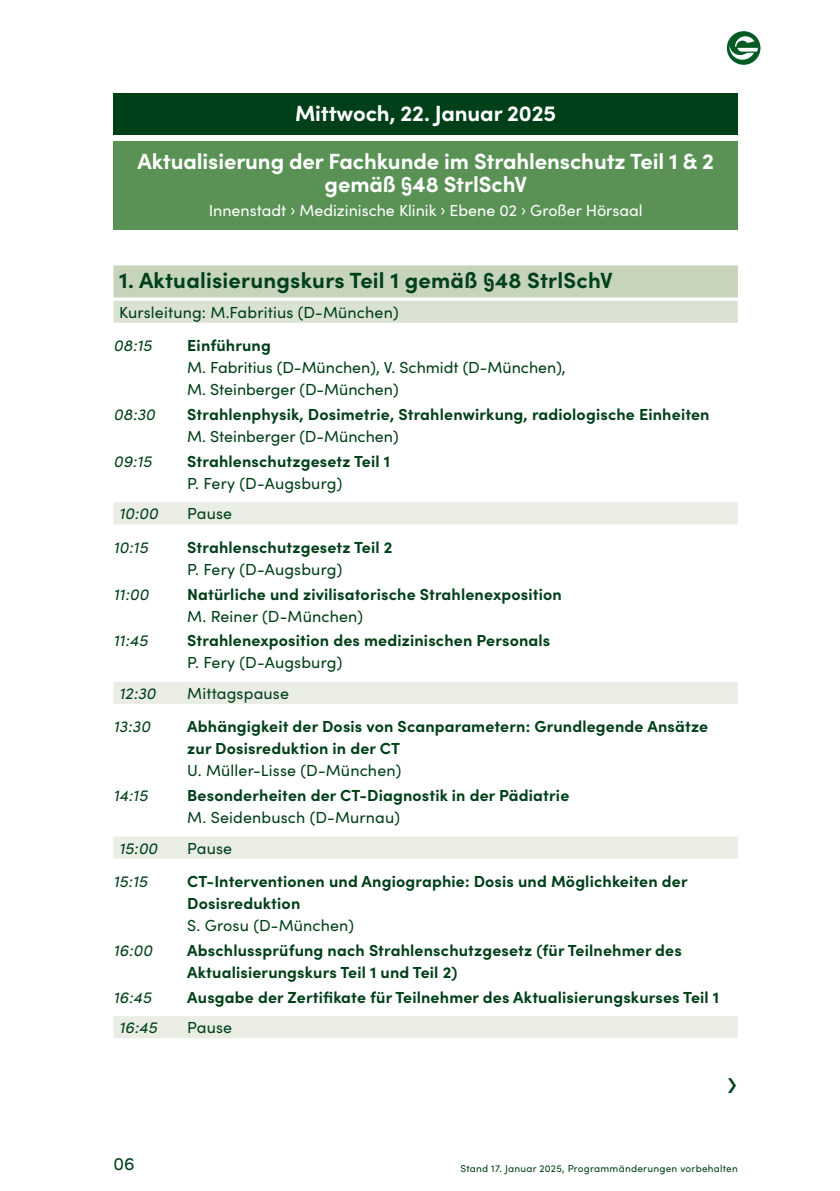
<style>
.page{position:relative;width:840px;height:1191px;background:#fff}
.page>*{position:absolute;margin:0;border:0;box-sizing:border-box;transform-origin:0 0}
.t1{font:36px "Sofia Pro";color:#004018}
.t2{font:700 22px/48px "Sofia Pro";letter-spacing:-.005em;color:#fff;text-align:center}
.t3{font:700 22px "Sofia Pro";letter-spacing:.01em;color:#004018}
.t4{font:18px "Sofia Pro";color:#004018}
.t5{font:700 16px/22px "Sofia Pro";letter-spacing:.01em;color:#004018}
.t6{font:16px/22px "Sofia Pro";letter-spacing:.01em;color:#004018}
.t7{font:italic 16px "Sofia Pro";letter-spacing:.01em;color:#004018}
.t8{font:16px "Sofia Pro";color:#fff}
.t9{font:10px "Sofia Pro";letter-spacing:.025em;color:#004018}
</style>
<div class="page">
<div style="left:113px;top:94px;width:624px;height:41px;background:#004018"></div>
<div style="left:113px;top:142px;width:624px;height:88px;background:#599254"></div>
<svg style="left:726px;top:31px;width:34px;height:34px"></svg>
<div style="left:113px;top:265px;width:624px;height:32px;background:#c6d4bc"></div>
<div style="left:113px;top:301px;width:624px;height:22px;background:#dae2d2"></div>
<div style="left:113px;top:502px;width:624px;height:22px;background:#e9ede4"></div>
<div style="left:113px;top:682px;width:624px;height:22px;background:#e9ede4"></div>
<div style="left:113px;top:836px;width:624px;height:22px;background:#e9ede4"></div>
<div style="left:113px;top:1016px;width:624px;height:22px;background:#e9ede4"></div>
<h2 class="t2" style="left:137px;top:87px;width:577px">Mittwoch, 22. Januar 2025<br>Aktualisierung der Fachkunde im Strahlenschutz Teil 1 &amp; 2</h2>
<h2 class="t2" style="left:324px;top:159px;width:204px">gemäß §48 StrlSchV</h2>
<p class="t8" style="left:209px;top:199px;width:435px">Innenstadt › Medizinische Klinik › Ebene 02 › Großer Hörsaal</p>
<h2 class="t3" style="left:119px;top:263px;width:495px">1. Aktualisierungskurs Teil 1 gemäß §48 StrlSchV</h2>
<p class="t6" style="left:119px;top:300px;width:281px">Kursleitung: M.Fabritius (D-München)</p>
<p class="t7" style="left:113px;top:334px;width:40px">08:15</p>
<p class="t5" style="left:187px;top:333px;width:85px">Einführung</p>
<p class="t6" style="left:187px;top:356px;width:380px">M. Fabritius (D-München), V. Schmidt (D-München),<br>M. Steinberger (D-München)</p>
<p class="t7" style="left:113px;top:403px;width:43px">08:30</p>
<p class="t5" style="left:187px;top:402px;width:523px">Strahlenphysik, Dosimetrie, Strahlenwirkung, radiologische Einheiten</p>
<p class="t6" style="left:187px;top:424px;width:213px">M. Steinberger (D-München)</p>
<p class="t7" style="left:113px;top:449px;width:40px">09:15</p>
<p class="t5" style="left:187px;top:449px;width:204px">Strahlenschutzgesetz Teil 1</p>
<p class="t6" style="left:187px;top:471px;width:156px">P. Fery (D-Augsburg)</p>
<p class="t7" style="left:119px;top:502px;width:40px">10:00</p>
<p class="t6" style="left:187px;top:502px;width:46px">Pause</p>
<p class="t7" style="left:113px;top:535px;width:36px">10:15</p>
<p class="t5" style="left:187px;top:535px;width:206px">Strahlenschutzgesetz Teil 2</p>
<p class="t6" style="left:187px;top:557px;width:156px">P. Fery (D-Augsburg)</p>
<p class="t7" style="left:113px;top:582px;width:36px">11:00</p>
<p class="t5" style="left:187px;top:581px;width:376px">Natürliche und zivilisatorische Strahlenexposition</p>
<p class="t6" style="left:187px;top:604px;width:177px">M. Reiner (D-München)</p>
<p class="t7" style="left:113px;top:629px;width:36px">11:45</p>
<p class="t5" style="left:187px;top:628px;width:364px">Strahlenexposition des medizinischen Personals</p>
<p class="t6" style="left:187px;top:651px;width:156px">P. Fery (D-Augsburg)</p>
<p class="t7" style="left:119px;top:681px;width:38px">12:30</p>
<p class="t6" style="left:187px;top:681px;width:103px">Mittagspause</p>
<p class="t7" style="left:113px;top:715px;width:38px">13:30</p>
<p class="t5" style="left:187px;top:714px;width:522px">Abhängigkeit der Dosis von Scanparametern: Grundlegende Ansätze zur Dosisreduktion in der CT</p>
<p class="t6" style="left:187px;top:759px;width:215px">U. Müller-Lisse (D-München)</p>
<p class="t7" style="left:113px;top:784px;width:36px">14:15</p>
<p class="t5" style="left:187px;top:783px;width:383px">Besonderheiten der CT-Diagnostik in der Pädiatrie</p>
<p class="t6" style="left:187px;top:805px;width:214px">M. Seidenbusch (D-Murnau)</p>
<p class="t7" style="left:119px;top:836px;width:40px">15:00</p>
<p class="t6" style="left:187px;top:836px;width:46px">Pause</p>
<p class="t7" style="left:113px;top:869px;width:35px">15:15</p>
<p class="t5" style="left:187px;top:869px;width:501px">CT-Interventionen und Angiographie: Dosis und Möglichkeiten der<br>Dosisreduktion</p>
<p class="t6" style="left:187px;top:913px;width:168px">S. Grosu (D-München)</p>
<p class="t7" style="left:113px;top:938px;width:40px">16:00</p>
<p class="t5" style="left:187px;top:938px;width:496px">Abschlussprüfung nach Strahlenschutzgesetz (für Teilnehmer des<br>Aktualisierungskurs Teil 1 und Teil 2)</p>
<p class="t7" style="left:113px;top:985px;width:39px">16:45</p>
<p class="t5" style="left:187px;top:985px;width:533px">Ausgabe der Zertifikate für Teilnehmer des Aktualisierungskurses Teil 1</p>
<p class="t7" style="left:119px;top:1016px;width:39px">16:45</p>
<p class="t6" style="left:187px;top:1015px;width:46px">Pause</p>
<h1 class="t1" style="left:726px;top:1054px;width:13px">›</h1>
<p class="t4" style="left:113px;top:1150px;width:23px">06</p>
<p class="t9" style="left:460px;top:1161px;width:278px">Stand 17. Januar 2025, Programmänderungen vorbehalten</p>
</div>
